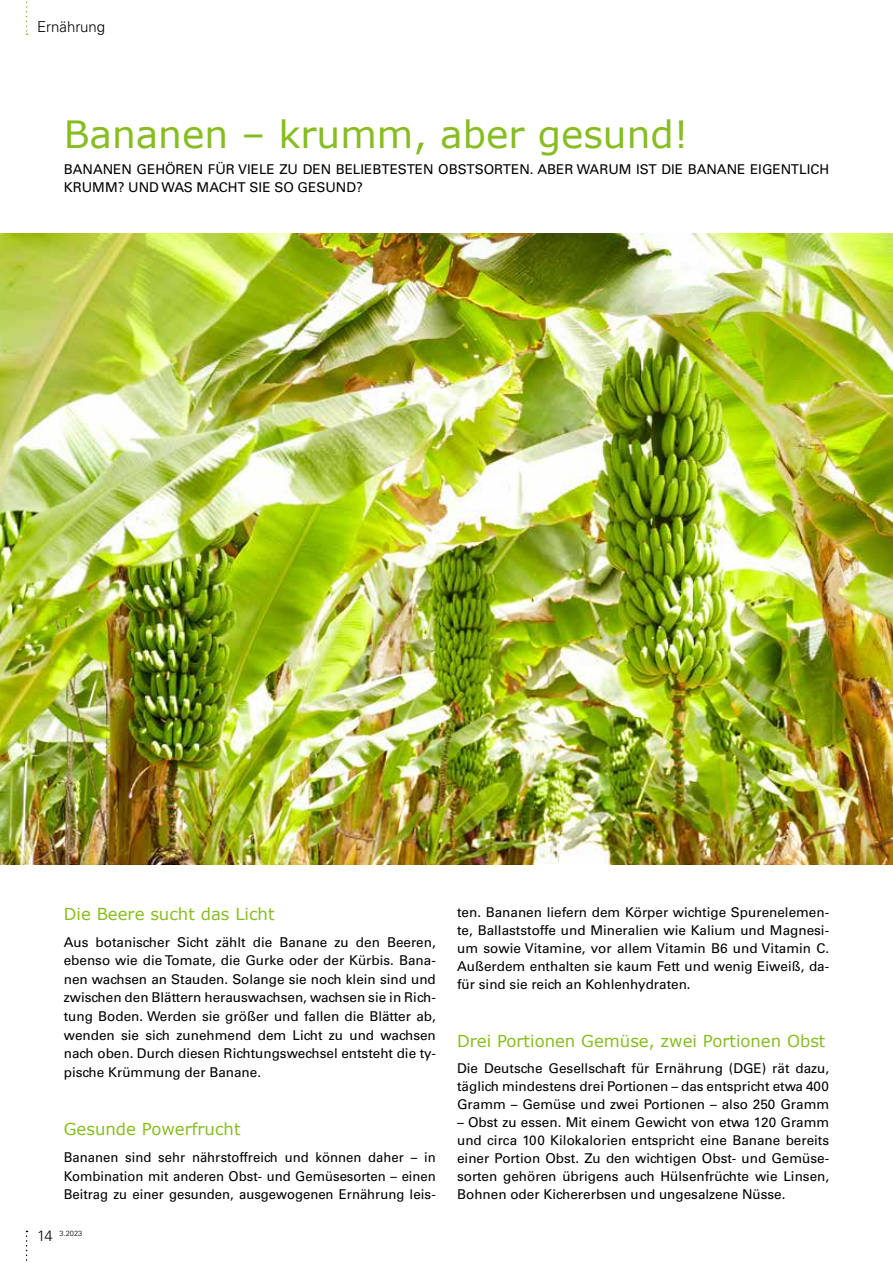
<style>
.page{position:relative;width:893px;height:1263px;background:#fff}
.page>*{position:absolute;margin:0;border:0;box-sizing:border-box;transform-origin:0 0}
.t1{font:37.5px "Verdana";color:#88bd21}
.t2{font:16.5px "Verdana";color:#88bd21}
.t3{font:300 15px "Univers LT Std";color:#000}
.t4{font:13.5px/18px "Univers LT Std";color:#000;text-align:justify}
.t5{font:300 7.5px "Univers LT Std";color:#000}
.s1{font-size:15px}
</style>
<div class="page">
<svg style="left:26px;top:1231px;width:2px;height:30px"></svg>
<svg style="left:26px;top:1px;width:2px;height:34px"></svg>
<img style="left:0;top:234px;width:893px;height:631px">
<p class="t3" style="left:37px;top:18px;width:69px">Ernährung</p>
<h1 class="t1" style="left:64px;top:110px;width:626px">Bananen – krumm, aber gesund!</h1>
<p class="t4" style="left:64px;top:161px;width:767px">BANANEN GEHÖREN FÜR VIELE ZU DEN BELIEBTESTEN OBSTSORTEN. ABER WARUM IST DIE BANANE EIGENTLICH<br>KRUMM? UND WAS MACHT SIE SO GESUND?</p>
<p class="t2" style="left:64px;top:903px;width:212px">Die Beere sucht das Licht</p>
<p class="t4" style="left:64px;top:933px;width:374px;line-height:18.6px">Aus botanischer Sicht zählt die Banane zu den Beeren, ebenso wie die Tomate, die Gurke oder der Kürbis. Bana&shy;nen wachsen an Stauden. Solange sie noch klein sind und zwischen den Blättern herauswachsen, wachsen sie in Rich&shy;tung Boden. Werden sie größer und fallen die Blätter ab, wenden sie sich zunehmend dem Licht zu und wachsen nach oben. Durch diesen Richtungswechsel entsteht die ty&shy;pische Krümmung der Banane.</p>
<p class="t2" style="left:64px;top:1118px;width:178px">Gesunde Powerfrucht</p>
<p class="t4" style="left:64px;top:1148px;width:374px;line-height:18.6px">Bananen sind sehr nährstoffreich und können daher – in Kombination mit anderen Obst- und Gemüsesorten – einen Beitrag zu einer gesunden, ausgewogenen Ernährung leis-</p>
<p class="t5" style="left:37px;top:1228px;width:47px"><span class="s1">14</span> 3.2023</p>
<p class="t4" style="left:457px;top:903px;width:374px">ten. Bananen liefern dem Körper wichtige Spurenelemen&shy;te, Ballaststoffe und Mineralien wie Kalium und Magnesi&shy;um sowie Vitamine, vor allem Vitamin B6 und Vitamin C.<br>Außerdem enthalten sie kaum Fett und wenig Eiweiß, da&shy;für sind sie reich an Kohlenhydraten.</p>
<p class="t2" style="left:457px;top:1030px;width:370px">Drei Portionen Gemüse, zwei Portionen Obst</p>
<p class="t4" style="left:457px;top:1059px;width:374px">Die Deutsche Gesellschaft für Ernährung (DGE) rät dazu, täglich mindestens drei Portionen – das entspricht etwa 400<br>Gramm – Gemüse und zwei Portionen – also 250 Gramm</p>
<p class="t4" style="left:457px;top:1113px;width:374px">– Obst zu essen. Mit einem Gewicht von etwa 120 Gramm und circa 100 Kilokalorien entspricht eine Banane bereits einer Portion Obst. Zu den wichtigen Obst- und Gemüse&shy;sorten gehören übrigens auch Hülsenfrüchte wie Linsen, Bohnen oder Kichererbsen und ungesalzene Nüsse.</p>
</div>
